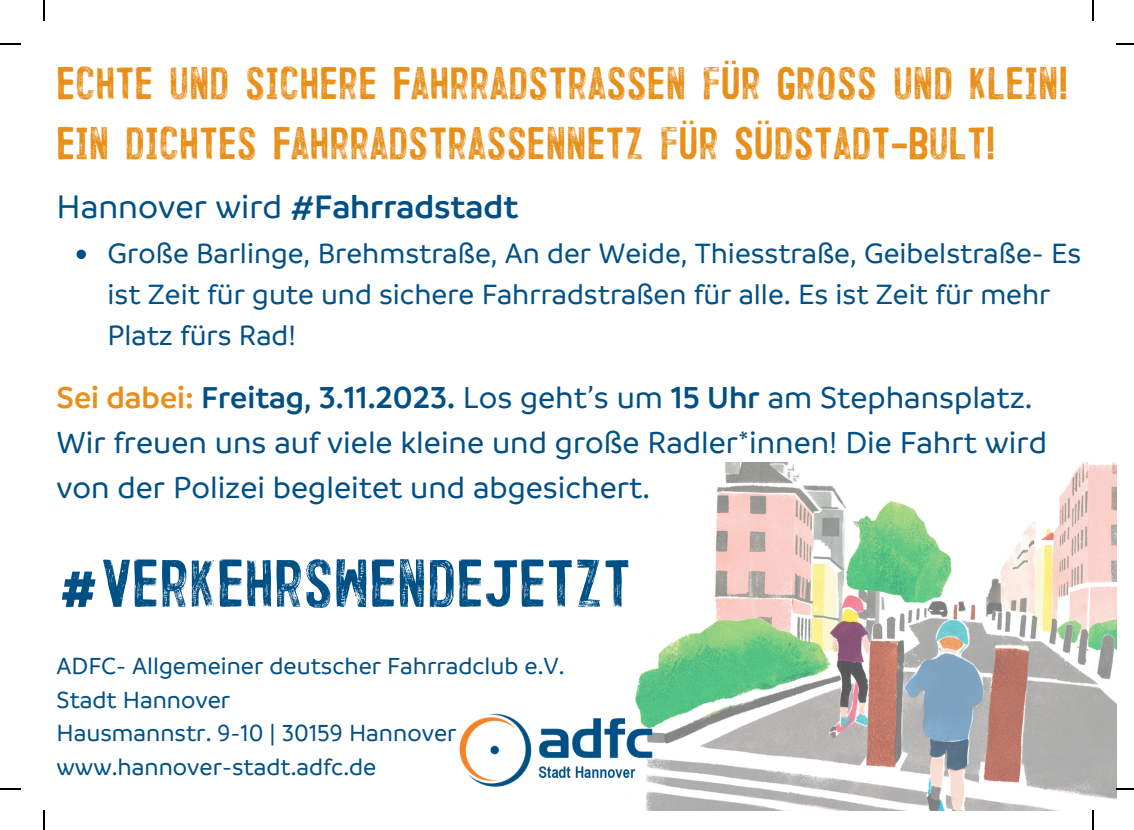
<style>
.page{position:relative;width:1134px;height:830px;background:#fff}
.page>*{position:absolute;margin:0;border:0;box-sizing:border-box;transform-origin:0 0}
.t1{font:55.25px "Trincha";color:#005086}
.t2{font:37.5px "Trincha";color:#e78f19}
.t3{font:600 35px "Branding";color:#005086}
.t4{font:500 32.5px/45px "Branding";color:#005086}
.t5{font:500 30px/41.2px "Branding";color:#005086}
.t6{font:500 25px "Branding";color:#005086}
.s1{font-weight:500}
.s2{font-weight:600;color:#e78f19}
.s3{font-weight:600}
</style>
<div class="page">
<img style="left:635px;top:462px;width:481px;height:348px">
<svg style="left:77px;top:249px;width:9px;height:10px"></svg>
<img style="left:459px;top:709px;width:222px;height:88px">
<hr style="left:43px;top:0;width:2px;height:21px;background:#000">
<hr style="left:0;top:43px;width:21px;height:2px;background:#000">
<hr style="left:1091px;top:0;width:2px;height:21px;background:#000">
<svg style="left:1116px;top:43px;width:17px;height:2px"></svg>
<svg style="left:43px;top:810px;width:2px;height:19px"></svg>
<svg style="left:0;top:788px;width:21px;height:1px"></svg>
<svg style="left:1092px;top:810px;width:1px;height:19px"></svg>
<svg style="left:1116px;top:788px;width:17px;height:1px"></svg>
<p class="t2" style="left:56px;top:55px;width:1012px">ECHTE UND SICHERE FAHRRADSTRASSEN FÜR GROSS UND KLEIN!</p>
<p class="t2" style="left:56px;top:114px;width:940px">EIN DICHTES FAHRRADSTRASSENNETZ FÜR SÜDSTADT-BULT!</p>
<p class="t3" style="left:56px;top:184px;width:463px"><span class="s1">Hannover wird</span> #Fahrradstadt</p>
<p class="t5" style="left:107px;top:231px;width:975px">Große Barlinge, Brehmstraße, An der Weide, Thiesstraße, Geibelstraße- Es ist Zeit für gute und sichere Fahrradstraßen für alle. Es ist Zeit für mehr<br>Platz fürs Rad!</p>
<p class="t4" style="left:56px;top:373px;width:977px"><span class="s2">Sei dabei:</span> <span class="s3">Freitag, 3.11.2023.</span> Los geht’s um <span class="s3">15 Uhr</span> am Stephansplatz.</p>
<p class="t4" style="left:56px;top:418px;width:991px">Wir freuen uns auf viele kleine und große Radler*innen! Die Fahrt wird von der Polizei begleitet und abgesichert.</p>
<p class="t1" style="left:56px;top:541px;width:575px">#VERKEHRSWENDEJETZT</p>
<p class="t6" style="left:56px;top:649px;width:509px">ADFC- Allgemeiner deutscher Fahrradclub e.V.</p>
<p class="t6" style="left:56px;top:683px;width:175px">Stadt Hannover</p>
<p class="t6" style="left:56px;top:717px;width:401px">Hausmannstr. 9-10 | 30159 Hannover</p>
<p class="t6" style="left:56px;top:750px;width:321px">www.hannover-stadt.adfc.de</p>
</div>
